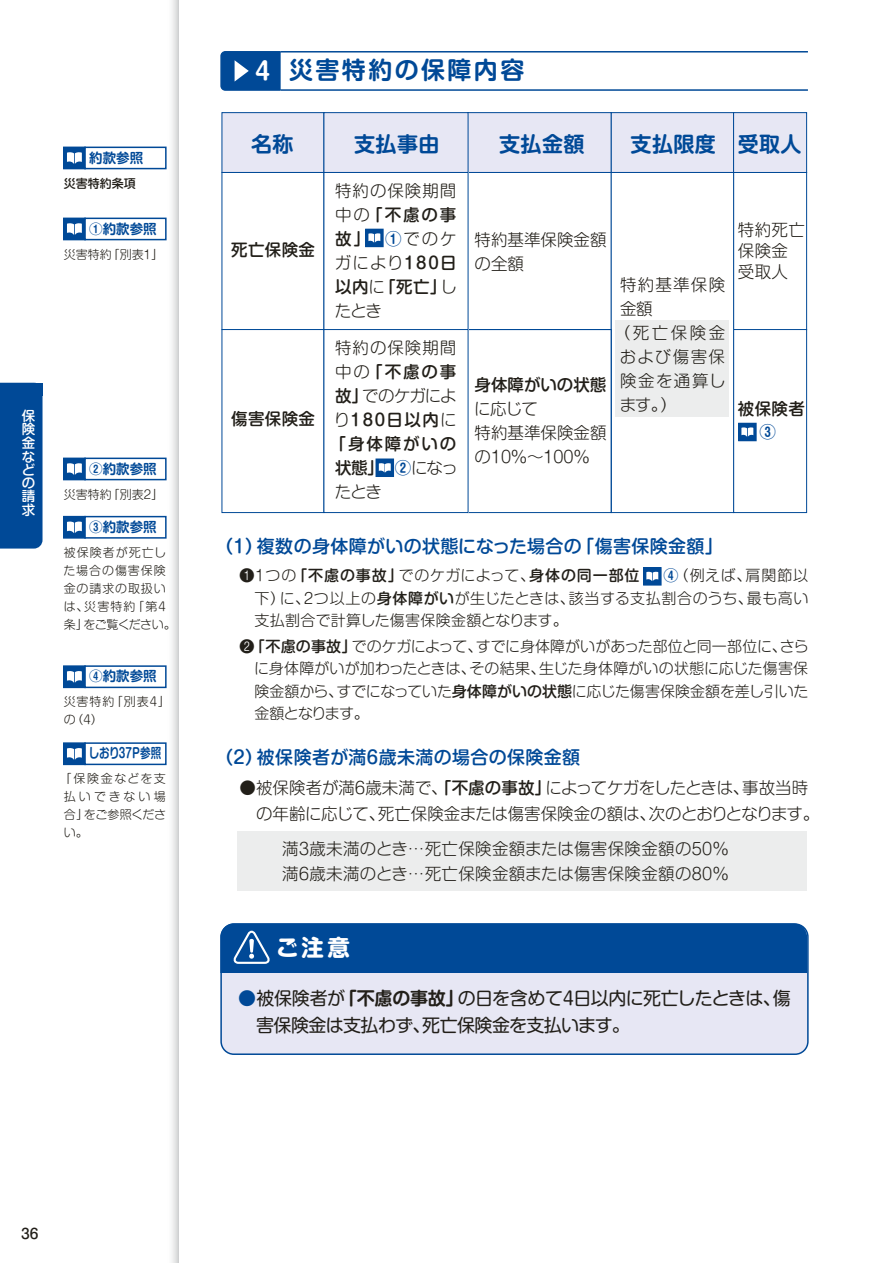
<style>
.page{position:relative;width:893px;height:1263px;background:#fff}
.page>*{position:absolute;margin:0;border:0;box-sizing:border-box;transform-origin:0 0}
.t1{font:24px "Shin M Go Pro De Bold 90 pv RKSJ H";letter-spacing:.1em;color:#004997}
.t2{font:22.5px "Shin M Go Pro Bold 90 pv RKSJ H";color:#fff}
.t3{font:21px "Shin M Go Pro De Bold 90 pv RKSJ H";letter-spacing:.02em;color:#004997}
.t4{font:18px/27px "Shin M Go Pro Regular 90 pv RKSJ H";letter-spacing:-.03em;color:#221f19}
.t5{font:18px "Shin M Go Pro Medium 90 pv RKSJ H";letter-spacing:.02em;color:#004997}
.t6{font:16.5px/24px "Shin M Go Pro Light 90 pv RKSJ H";color:#221f19}
.t7{font:16.5px/25.5px "Shin M Go Pro Light 90 pv RKSJ H";letter-spacing:-.02em;color:#221f19}
.t8{font:16.5px/21px "Shin M Go Pro Light 90 pv RKSJ H";letter-spacing:.02em;color:#221f19}
.t9{font:16.5px "Shin M Go Pro Medium 90 pv RKSJ H";letter-spacing:.02em;color:#221f19}
.t10{font:16.5px/24px "Shin M Go Pro Medium 90 pv RKSJ H";letter-spacing:.105em;color:#221f19;text-align:center}
.t11{font:16.5px "Shin M Go Pro Light 90 pv RKSJ H";letter-spacing:.055em;color:#221f19}
.t12{font:16.5px "Shin M Go Pro Medium 90 pv RKSJ H";color:#221f19}
.t13{font:16.5px "Shin M Go Pro De Bold 90 pv RKSJ H";color:#004997}
.t14{font:15px/22.5px "Shin M Go Pro Light 90 pv RKSJ H";color:#221f19;text-align:justify}
.t15{font:15px "Shin M Go Pro Medium 90 pv RKSJ H";letter-spacing:.06em;color:#221f19}
.t16{font:13.8px "Shin M Go Pro Medium 90 pv RKSJ H";color:#221f19}
.t17{font:13.5px "Shin M Go Pro De Bold 90 pv RKSJ H";color:#004997}
.t18{font:13.5px "Shin M Go Pro De Bold 90 pv RKSJ H";color:#004997;scale:.78 1}
.t19{font:13.5px/13.5px "Shin M Go Pro Medium 90 pv RKSJ V";color:#fff;text-align:justify}
.t20{font:12px/18px "Shin M Go Pro Light 90 pv RKSJ H";letter-spacing:.07em;color:#221f19}
.t21{font:12px "Shin M Go Pro Medium 90 pv RKSJ H";color:#221f19}
.s1{color:#fff}
.s2{font-family:"Shin M Go Pro Light 90 pv RKSJ H"}
.s3{font-family:"Shin M Go Pro Medium 90 pv RKSJ H"}
.s4{font-family:"Shin M Go Pro De Bold 90 pv RKSJ H";color:#004997}
.s5{color:#004997}
.s6{font-family:"Shin M Go Pro De Bold 90 pv RKSJ H"}
</style>
<div class="page">
<svg style="left:166px;top:0;width:13px;height:1263px"></svg>
<div style="left:733px;top:172px;width:74px;height:158px;border:1px solid #004997"></div>
<div style="left:733px;top:329px;width:74px;height:184px;border:1px solid #004997"></div>
<div style="left:611px;top:172px;width:123px;height:341px;border:1px solid #004997"></div>
<div style="left:468px;top:113px;width:337px;height:59px;background:#e7e7f4"></div>
<div style="left:733px;top:112px;width:74px;height:61px;border:1px solid #004997"></div>
<div style="left:324px;top:113px;width:144px;height:59px;background:#e7e7f4"></div>
<div style="left:324px;top:112px;width:144px;height:61px;border:1px solid #004997"></div>
<div style="left:468px;top:329px;width:143px;height:184px;border:1px solid #004997"></div>
<svg style="left:221px;top:112px;width:103px;height:401px"></svg>
<div style="left:222px;top:329px;width:102px;height:184px;border:1px solid #004997"></div>
<div style="left:324px;top:329px;width:144px;height:184px;border:1px solid #004997"></div>
<svg style="left:368px;top:232px;width:13px;height:12px"></svg>
<div style="left:365px;top:229px;width:19px;height:18px;border:2px solid #004997"></div>
<svg style="left:368px;top:233px;width:12px;height:9px"></svg>
<div style="left:376px;top:459px;width:17px;height:17px;background:#004997"></div>
<div style="left:376px;top:458px;width:18px;height:19px;border:2px solid #004997"></div>
<svg style="left:379px;top:463px;width:12px;height:9px"></svg>
<svg style="left:646px;top:570px;width:13px;height:13px"></svg>
<div style="left:643px;top:567px;width:19px;height:19px;border:2px solid #004997"></div>
<svg style="left:646px;top:572px;width:12px;height:9px"></svg>
<div style="left:221px;top:924px;width:587px;height:130px;background:#e7e7f4;border-radius:13px"></div>
<div style="left:220px;top:923px;width:589px;height:132px;border:2px solid #004997;border-radius:13px"></div>
<div style="left:220px;top:923px;width:588px;height:51px;background:#004997"></div>
<div style="left:237px;top:831px;width:570px;height:59px;background:#eceded"></div>
<div style="left:64px;top:147px;width:21px;height:22px;background:#004997"></div>
<div style="left:63px;top:147px;width:23px;height:22px;border:2px solid #004997"></div>
<div style="left:84px;top:147px;width:83px;height:22px;border:2px solid #004997"></div>
<svg style="left:67px;top:152px;width:15px;height:12px"></svg>
<div style="left:64px;top:218px;width:21px;height:22px;background:#004997"></div>
<div style="left:63px;top:218px;width:23px;height:22px;border:2px solid #004997"></div>
<div style="left:84px;top:218px;width:83px;height:22px;border:2px solid #004997"></div>
<svg style="left:67px;top:223px;width:15px;height:12px"></svg>
<div style="left:64px;top:458px;width:21px;height:22px;background:#004997"></div>
<div style="left:63px;top:458px;width:23px;height:22px;border:2px solid #004997"></div>
<div style="left:84px;top:458px;width:83px;height:22px;border:2px solid #004997"></div>
<svg style="left:67px;top:463px;width:15px;height:12px"></svg>
<div style="left:64px;top:666px;width:21px;height:21px;background:#004997"></div>
<div style="left:63px;top:665px;width:23px;height:23px;border:2px solid #004997"></div>
<div style="left:84px;top:665px;width:83px;height:23px;border:2px solid #004997"></div>
<svg style="left:67px;top:671px;width:15px;height:11px"></svg>
<div style="left:64px;top:517px;width:21px;height:21px;background:#004997"></div>
<div style="left:63px;top:516px;width:23px;height:23px;border:2px solid #004997"></div>
<div style="left:84px;top:516px;width:83px;height:23px;border:2px solid #004997"></div>
<svg style="left:67px;top:521px;width:15px;height:12px"></svg>
<div style="left:64px;top:743px;width:21px;height:21px;background:#004997"></div>
<div style="left:63px;top:742px;width:23px;height:23px;border:2px solid #004997"></div>
<div style="left:84px;top:742px;width:83px;height:23px;border:2px solid #004997"></div>
<svg style="left:67px;top:748px;width:15px;height:11px"></svg>
<hr style="left:281px;top:51px;width:527px;height:2px;background:#004997">
<hr style="left:281px;top:89px;width:527px;height:2px;background:#004997">
<svg style="left:220px;top:51px;width:62px;height:40px;background:#185aa0"></svg>
<svg style="left:741px;top:426px;width:13px;height:12px"></svg>
<div style="left:738px;top:423px;width:19px;height:18px;border:2px solid #004997"></div>
<svg style="left:741px;top:427px;width:12px;height:10px"></svg>
<div style="left:615px;top:320px;width:114px;height:96px;background:#eceded"></div>
<div style="left:0;top:383px;width:43px;height:166px;background:#004997"></div>
<div style="left:30px;top:383px;width:13px;height:12px;background:#004997"></div>
<p class="t17" style="left:89px;top:152px;width:55px">約款参照</p>
<p class="t21" style="left:64px;top:179px;width:74px">災害特約条項</p>
<p class="t17" style="left:89px;top:223px;width:69px">①約款参照</p>
<p class="t20" style="left:64px;top:247px;width:101px">災害特約「別表１」</p>
<p class="t19" style="left:22px;top:411px;width:15px">保険金などの請求</p>
<p class="t17" style="left:89px;top:463px;width:69px">②約款参照</p>
<p class="t20" style="left:64px;top:487px;width:101px">災害特約「別表２」</p>
<p class="t17" style="left:89px;top:522px;width:69px">③約款参照</p>
<p class="t20" style="left:64px;top:545px;width:114px">被保険者が死亡した場合の傷害保険金の請求の取扱いは、災害特約「第４条」をご覧ください。</p>
<p class="t17" style="left:89px;top:671px;width:69px">④約款参照</p>
<p class="t20" style="left:64px;top:694px;width:108px">災害特約「別表４」の（４）</p>
<p class="t18" style="left:89px;top:748px;width:94px">しおり37P参照</p>
<p class="t20" style="left:64px;top:771px;width:104px;text-align:justify;text-indent:-4px">「保険金などを支払いできない場合」をご参照ください。</p>
<h1 class="t1" style="left:255px;top:61px;width:271px"><span class="s1">4</span> 災害特約の保障内容</h1>
<h3 class="t3" style="left:251px;top:136px;width:44px">名称</h3>
<h3 class="t3" style="left:354px;top:136px;width:87px">支払事由</h3>
<h3 class="t3" style="left:499px;top:136px;width:87px">支払金額</h3>
<h3 class="t3" style="left:631px;top:136px;width:173px">支払限度 受取人</h3>
<p class="t9" style="left:231px;top:244px;width:85px">死亡保険金</p>
<p class="t9" style="left:231px;top:412px;width:85px">傷害保険金</p>
<p class="t11" style="left:335px;top:184px;width:123px">特約の保険期間</p>
<p class="t9" style="left:335px;top:208px;width:123px"><span class="s2">中の</span>「不慮の事</p>
<p class="t6" style="left:335px;top:229px;width:123px"><span class="s3">故」</span> <span class="s4">①</span>でのケガにより<span class="s3">180日</span></p>
<p class="t9" style="left:335px;top:280px;width:123px">以内<span class="s2">に</span>「死亡」<span class="s2">し</span></p>
<p class="t6" style="left:335px;top:301px;width:49px">たとき</p>
<p class="t11" style="left:335px;top:342px;width:123px">特約の保険期間</p>
<p class="t9" style="left:335px;top:366px;width:123px"><span class="s2">中の</span>「不慮の事</p>
<p class="t6" style="left:335px;top:386px;width:123px"><span class="s3">故」</span>でのケガによ</p>
<p class="t10" style="left:330px;top:410px;width:129px"><span class="s2">り</span>180日以内<span class="s2">に</span>「身体障がいの状態」 <span class="s4">②</span><span class="s2">になっ</span></p>
<p class="t6" style="left:335px;top:482px;width:49px">たとき</p>
<p class="t6" style="left:475px;top:230px;width:133px">特約基準保険金額の全額</p>
<p class="t12" style="left:475px;top:379px;width:133px">身体障がいの状態</p>
<p class="t6" style="left:474px;top:399px;width:134px">に応じて<br>特約基準保険金額の10％～100％</p>
<p class="t6" style="left:620px;top:275px;width:107px">特約基準保険</p>
<p class="t6" style="left:620px;top:299px;width:34px">金額</p>
<p class="t6" style="left:614px;top:323px;width:113px">（死亡保険金</p>
<p class="t6" style="left:620px;top:347px;width:107px">および傷害保</p>
<p class="t6" style="left:620px;top:371px;width:107px">険金を通算し</p>
<p class="t6" style="left:620px;top:395px;width:59px">ます。）</p>
<p class="t8" style="left:738px;top:221px;width:68px">特約死亡保険金受取人</p>
<p class="t9" style="left:738px;top:403px;width:68px">被保険者</p>
<p class="t13" style="left:760px;top:426px;width:18px">③</p>
<p class="t5" style="left:215px;top:539px;width:509px">（1）複数の身体障がいの状態になった場合の「傷害保険金額」</p>
<p class="t15" style="left:240px;top:570px;width:402px"><span class="s2">❶１つの</span>「不慮の事故」<span class="s2">でのケガによって、</span>身体の同一部位</p>
<p class="t14" style="left:254px;top:566px;width:555px;text-indent:409px"><span class="s4">④</span>（例えば、肩関節以下）に、２つ以上の<span class="s3">身体障がい</span>が生じたときは、該当する支払割合のうち、最も高い支払割合で計算した傷害保険金額となります。</p>
<p class="t14" style="left:254px;top:637px;width:556px;text-indent:-15px">❷<span class="s3">「不慮の事故」</span>でのケガによって、すでに身体障がいがあった部位と同一部位に、さらに身体障がいが加わったときは、その結果、生じた身体障がいの状態に応じた傷害保険金額から、すでになっていた<span class="s3">身体障がいの状態</span>に応じた傷害保険金額を差し引いた金額となります。</p>
<p class="t5" style="left:215px;top:750px;width:367px">（2）被保険者が満６歳未満の場合の保険金額</p>
<p class="t7" style="left:256px;top:777px;width:565px;text-indent:-16px">●被保険者が満６歳未満で、<span class="s3">「不慮の事故」</span>によってケガをしたときは、事故当時の年齢に応じて、死亡保険金または傷害保険金の額は、次のとおりとなります。</p>
<p class="t8" style="left:282px;top:838px;width:448px;line-height:25.5px">満３歳未満のとき…死亡保険金額または傷害保険金額の50％満６歳未満のとき…死亡保険金額または傷害保険金額の80％</p>
<h2 class="t2" style="left:276px;top:939px;width:75px">ご注意</h2>
<p class="t4" style="left:256px;top:987px;width:536px;text-indent:-18px"><span class="s5">●</span>被保険者が<span class="s6">「不慮の事故」</span>の日を含めて４日以内に死亡したときは、傷害保険金は支払わず、死亡保険金を支払います。</p>
<p class="t16" style="left:21px;top:1228px;width:19px">36</p>
</div>
